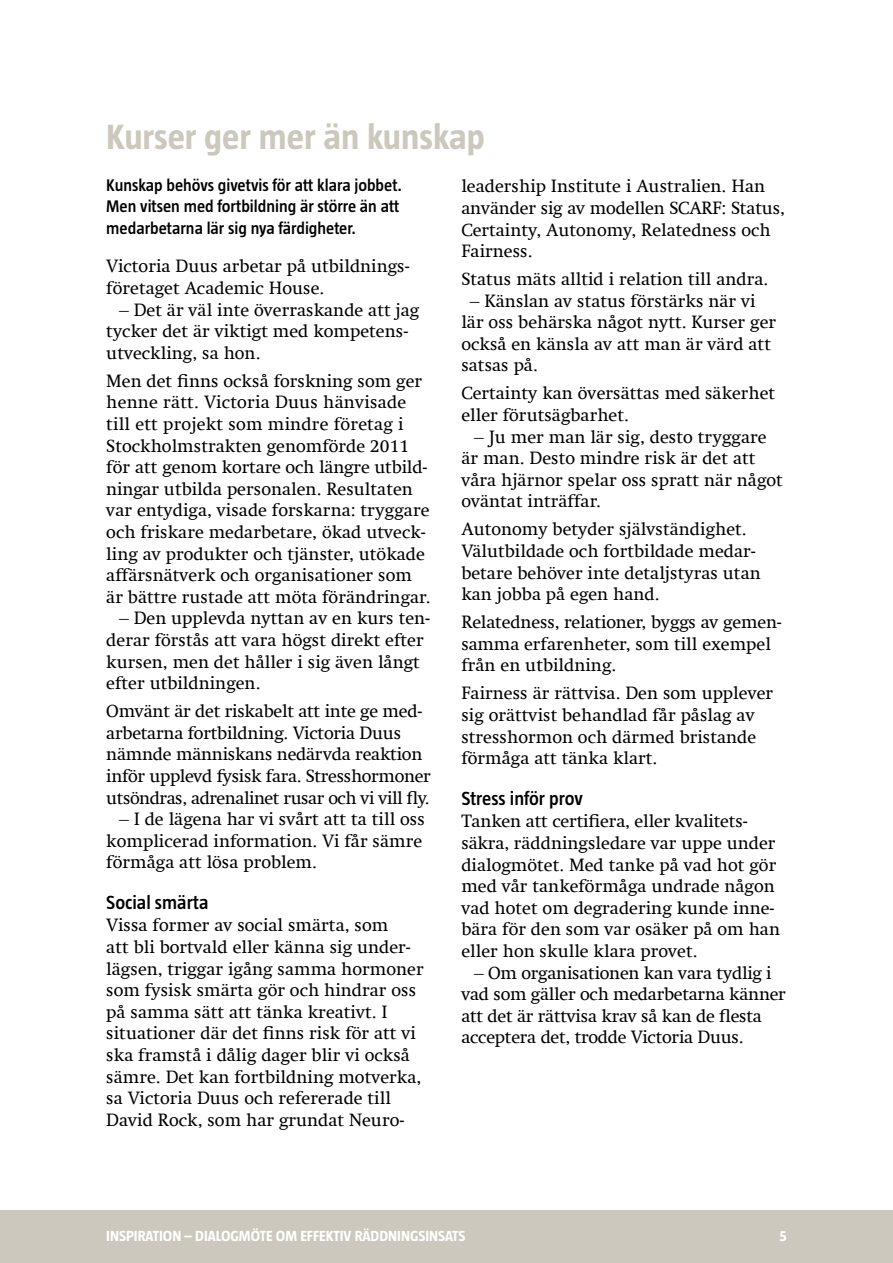
<style>
.page{position:relative;width:893px;height:1263px;background:#fff}
.page>*{position:absolute;margin:0;border:0;box-sizing:border-box;transform-origin:0 0}
.t1{font:700 36px "Taz";color:#cdc8bd}
.t2{font:600 19.5px "Taz";color:#000}
.t3{font:18px/21.6px "Swift Com";color:#000}
.t4{font:600 17.25px/21.1px "Taz";color:#000}
.t5{font:700 15px "Taz";color:#fff}
</style>
<div class="page">
<div style="left:0;top:1210px;width:893px;height:53px;background:#cdc8bd"></div>
<h1 class="t1" style="left:106px;top:117px;width:380px">Kurser ger mer än kunskap</h1>
<p class="t4" style="left:106px;top:175px;width:297px">Kunskap behövs givetvis för att klara jobbet.<br>Men vitsen med fortbildning är större än att medarbetarna lär sig nya färdigheter.</p>
<p class="t3" style="left:106px;top:255px;width:305px">Victoria Duus arbetar på utbildnings&shy;företaget Academic House.</p>
<p class="t3" style="left:106px;top:299px;width:315px;text-indent:13px">– Det är väl inte överraskande att jag tycker det är viktigt med kompetens&shy;utveckling, sa hon.</p>
<p class="t3" style="left:106px;top:370px;width:326px">Men det finns också forskning som ger henne rätt. Victoria Duus hänvisade till ett projekt som mindre företag i Stockholmstrakten genomförde 2011 för att genom kortare och längre utbild&shy;ningar utbilda personalen. Resultaten var entydiga, visade forskarna: tryggare och friskare medarbetare, ökad utveck&shy;ling av produkter och tjänster, utökade affärsnätverk och organisationer som är bättre rustade att möta förändringar.</p>
<p class="t3" style="left:106px;top:607px;width:325px;text-indent:13px">– Den upplevda nyttan av en kurs ten&shy;derar förstås att vara högst direkt efter kursen, men det håller i sig även långt efter utbildningen.</p>
<p class="t3" style="left:106px;top:700px;width:326px">Omvänt är det riskabelt att inte ge med&shy;arbetarna fortbildning. Victoria Duus nämnde människans nedärvda reaktion inför upplevd fysisk fara. Stresshormoner utsöndras, adrenalinet rusar och vi vill fly.</p>
<p class="t3" style="left:106px;top:808px;width:320px;text-indent:13px">– I de lägena har vi svårt att ta till oss komplicerad information. Vi får sämre förmåga att lösa problem.</p>
<p class="t2" style="left:106px;top:891px;width:104px">Social smärta</p>
<p class="t3" style="left:106px;top:914px;width:319px">Vissa former av social smärta, som<br>att bli bortvald eller känna sig under&shy;lägsen, triggar igång samma hormoner som fysisk smärta gör och hindrar oss på samma sätt att tänka kreativt. I situationer där det finns risk för att vi ska framstå i dålig dager blir vi också sämre. Det kan fortbildning motverka, sa Victoria Duus och refererade till David Rock, som har grundat Neuro-</p>
<p class="t3" style="left:461px;top:175px;width:325px">leadership Institute i Australien. Han använder sig av modellen SCARF: Status,<br>Certainty, Autonomy, Relatedness och<br>Fairness.</p>
<p class="t3" style="left:461px;top:268px;width:308px">Status mäts alltid i relation till andra.</p>
<p class="t3" style="left:461px;top:290px;width:316px;text-indent:8px">– Känslan av status förstärks när vi lär oss behärska något nytt. Kurser ger också en känsla av att man är värd att satsas på.</p>
<p class="t3" style="left:461px;top:383px;width:315px">Certainty kan översättas med säkerhet eller förutsägbarhet.</p>
<p class="t3" style="left:461px;top:426px;width:323px;text-indent:13px">– Ju mer man lär sig, desto tryggare är man. Desto mindre risk är det att våra hjärnor spelar oss spratt när något oväntat inträffar.</p>
<p class="t3" style="left:461px;top:518px;width:301px">Autonomy betyder självständighet.<br>Välutbildade och fortbildade medar&shy;betare behöver inte detaljstyras utan kan jobba på egen hand.</p>
<p class="t3" style="left:461px;top:611px;width:322px">Relatedness, relationer, byggs av gemen&shy;samma erfarenheter, som till exempel från en utbildning.</p>
<p class="t3" style="left:461px;top:682px;width:313px">Fairness är rättvisa. Den som upplever sig orättvist behandlad får påslag av stresshormon och därmed bristande förmåga att tänka klart.</p>
<p class="t2" style="left:461px;top:787px;width:123px">Stress inför prov</p>
<p class="t3" style="left:461px;top:810px;width:320px">Tanken att certifiera, eller kvalitets&shy;säkra, räddningsledare var uppe under dialogmötet. Med tanke på vad hot gör med vår tankeförmåga undrade någon vad hotet om degradering kunde inne&shy;bära för den som var osäker på om han eller hon skulle klara provet.</p>
<p class="t3" style="left:461px;top:962px;width:326px;text-indent:13px">– Om organisationen kan vara tydlig i vad som gäller och medarbetarna känner att det är rättvisa krav så kan de flesta acceptera det, trodde Victoria Duus.</p>
<p class="t5" style="left:106px;top:1227px;width:361px">INSPIRATION – DIALOGMÖTE OM EFFEKTIV RÄDDNINGSINSATS</p>
<p class="t5" style="left:779px;top:1227px;width:9px">5</p>
</div>
